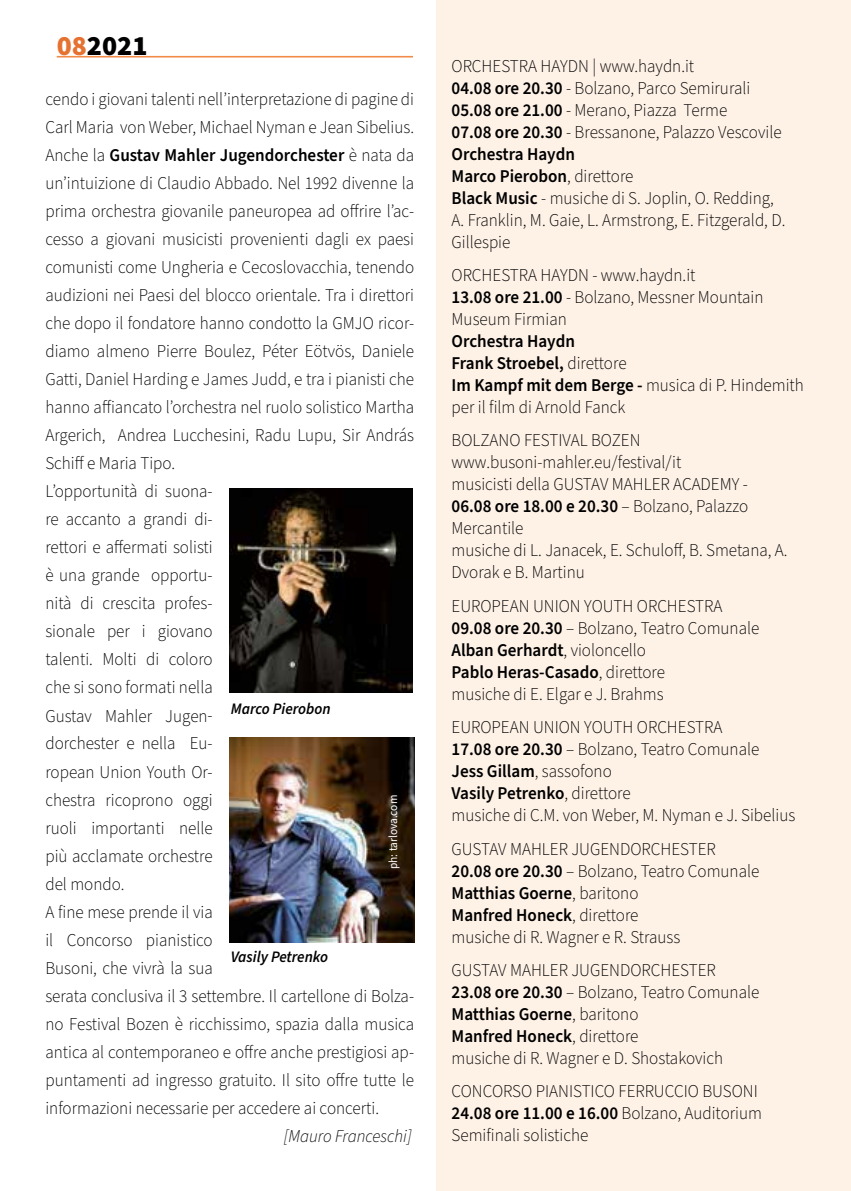
<style>
.page{position:relative;width:851px;height:1191px;background:#fff}
.page>*{position:absolute;margin:0;border:0;box-sizing:border-box;transform-origin:0 0}
.t1{font:900 28px "Source Sans Pro";color:#000}
.t2{font:300 18px/22px "Source Sans Pro";color:#000;scale:.95 1}
.t3{font:italic 300 18px "Source Sans Pro";color:#000;scale:.95 1}
.t4{font:italic 600 16px "Source Sans Pro";color:#000;scale:.95 1}
.t5{font:12px "Source Sans Pro";color:#fff;scale:.95 1}
.s1{color:#e67232}
.s2{font-weight:600}
</style>
<div class="page">
<hr style="left:57px;top:56px;width:356px;height:1px;background:#f28a48">
<div style="left:437px;top:0;width:413px;height:1191px;background:#fef1e6"></div>
<img style="left:230px;top:488px;width:183px;height:205px">
<img style="left:230px;top:737px;width:184px;height:205px">
<h1 class="t1" style="left:57px;top:26px;width:92px"><span class="s1">08</span>2021</h1>
<p class="t2" style="left:45px;top:86px;width:389px;line-height:28px">cendo i giovani talenti nell’interpretazione di pagine di Carl Maria von Weber, Michael Nyman e Jean Sibelius.<br>Anche la <span class="s2">Gustav Mahler Jugendorchester</span> è nata da un’intuizione di Claudio Abbado. Nel 1992 divenne la prima orchestra giovanile paneuropea ad offrire l’ac&shy;cesso a giovani musicisti provenienti dagli ex paesi comunisti come Ungheria e Cecoslovacchia, tenendo audizioni nei Paesi del blocco orientale. Tra i direttori che dopo il fondatore hanno condotto la GMJO ricor&shy;diamo almeno Pierre Boulez, Péter Eötvös, Daniele Gatti, Daniel Harding e James Judd, e tra i pianisti che hanno affiancato l’orchestra nel ruolo solistico Martha Argerich, Andrea Lucchesini, Radu Lupu, Sir András Schiff e Maria Tipo.<br>L’opportunità di suona-<br>re accanto a grandi di-<br>rettori e affermati solisti<br>è una grande opportu-<br>nità di crescita profes-<br>sionale per i giovano<br>talenti. Molti di coloro<br>che si sono formati nella<br>Gustav Mahler Jugen-<br>dorchester e nella Eu-<br>ropean Union Youth Or-<br>chestra ricoprono oggi<br>ruoli importanti nelle<br>più acclamate orchestre<br>del mondo.<br>A fine mese prende il via<br>il Concorso pianistico<br>Busoni, che vivrà la sua<br>serata conclusiva il 3 settembre. Il cartellone di Bolza&shy;no Festival Bozen è ricchissimo, spazia dalla musica antica al contemporaneo e offre anche prestigiosi ap&shy;puntamenti ad ingresso gratuito. Il sito offre tutte le informazioni necessarie per accedere ai concerti.</p>
<p class="t3" style="left:284px;top:1123px;width:136px">[Mauro Franceschi]</p>
<p class="t4" style="left:231px;top:698px;width:107px">Marco Pierobon</p>
<p class="t5" style="left:385px;top:869px;width:80px;rotate:-90deg">ph: tarlova.com</p>
<p class="t4" style="left:231px;top:946px;width:104px">Vasily Petrenko</p>
<p class="t2" style="left:451px;top:55px;width:353px">ORCHESTRA HAYDN | www.haydn.it<br><span class="s2">04.08 ore 20.30</span> - Bolzano, Parco Semirurali <span class="s2">05.08 ore 21.00</span> - Merano, Piazza Terme<br><span class="s2">07.08 ore 20.30</span> - Bressanone, Palazzo Vescovile <span class="s2">Orchestra Haydn<br>Marco Pierobon</span>, direttore<br><span class="s2">Black Music</span> - musiche di S. Joplin, O. Redding, A. Franklin, M. Gaie, L. Armstrong, E. Fitzgerald, D.<br>Gillespie</p>
<p class="t2" style="left:451px;top:265px;width:329px">ORCHESTRA HAYDN - www.haydn.it<br><span class="s2">13.08 ore 21.00</span> - Bolzano, Messner Mountain<br>Museum Firmian</p>
<p class="t2" style="left:451px;top:331px;width:372px"><span class="s2">Orchestra Haydn<br>Frank Stroebel,</span> direttore<br><span class="s2">Im Kampf mit dem Berge -</span> musica di P. Hindemith per il film di Arnold Fanck</p>
<p class="t2" style="left:451px;top:430px;width:355px">BOLZANO FESTIVAL BOZEN www.busoni-mahler.eu/festival/it<br>musicisti della GUSTAV MAHLER ACADEMY -<br><span class="s2">06.08 ore 18.00 e 20.30</span> – Bolzano, Palazzo<br>Mercantile<br>musiche di L. Janacek, E. Schuloff, B. Smetana, A.<br>Dvorak e B. Martinu</p>
<p class="t2" style="left:451px;top:595px;width:325px">EUROPEAN UNION YOUTH ORCHESTRA <span class="s2">09.08 ore 20.30</span> – Bolzano, Teatro Comunale <span class="s2">Alban Gerhardt</span>, violoncello<br><span class="s2">Pablo Heras-Casado</span>, direttore<br>musiche di E. Elgar e J. Brahms</p>
<p class="t2" style="left:451px;top:716px;width:363px">EUROPEAN UNION YOUTH ORCHESTRA<br><span class="s2">17.08 ore 20.30</span> – Bolzano, Teatro Comunale <span class="s2">Jess Gillam</span>, sassofono<br><span class="s2">Vasily Petrenko</span>, direttore<br>musiche di C.M. von Weber, M. Nyman e J. Sibelius</p>
<p class="t2" style="left:451px;top:838px;width:325px">GUSTAV MAHLER JUGENDORCHESTER<br><span class="s2">20.08 ore 20.30</span> – Bolzano, Teatro Comunale<br><span class="s2">Matthias Goerne</span>, baritono<br><span class="s2">Manfred Honeck</span>, direttore<br>musiche di R. Wagner e R. Strauss</p>
<p class="t2" style="left:451px;top:959px;width:325px">GUSTAV MAHLER JUGENDORCHESTER <span class="s2">23.08 ore 20.30</span> – Bolzano, Teatro Comunale <span class="s2">Matthias Goerne</span>, baritono<br><span class="s2">Manfred Honeck</span>, direttore<br>musiche di R. Wagner e D. Shostakovich</p>
<p class="t2" style="left:451px;top:1080px;width:328px">CONCORSO PIANISTICO FERRUCCIO BUSONI<br><span class="s2">24.08 ore 11.00 e 16.00</span> Bolzano, Auditorium<br>Semifinali solistiche</p>
</div>
